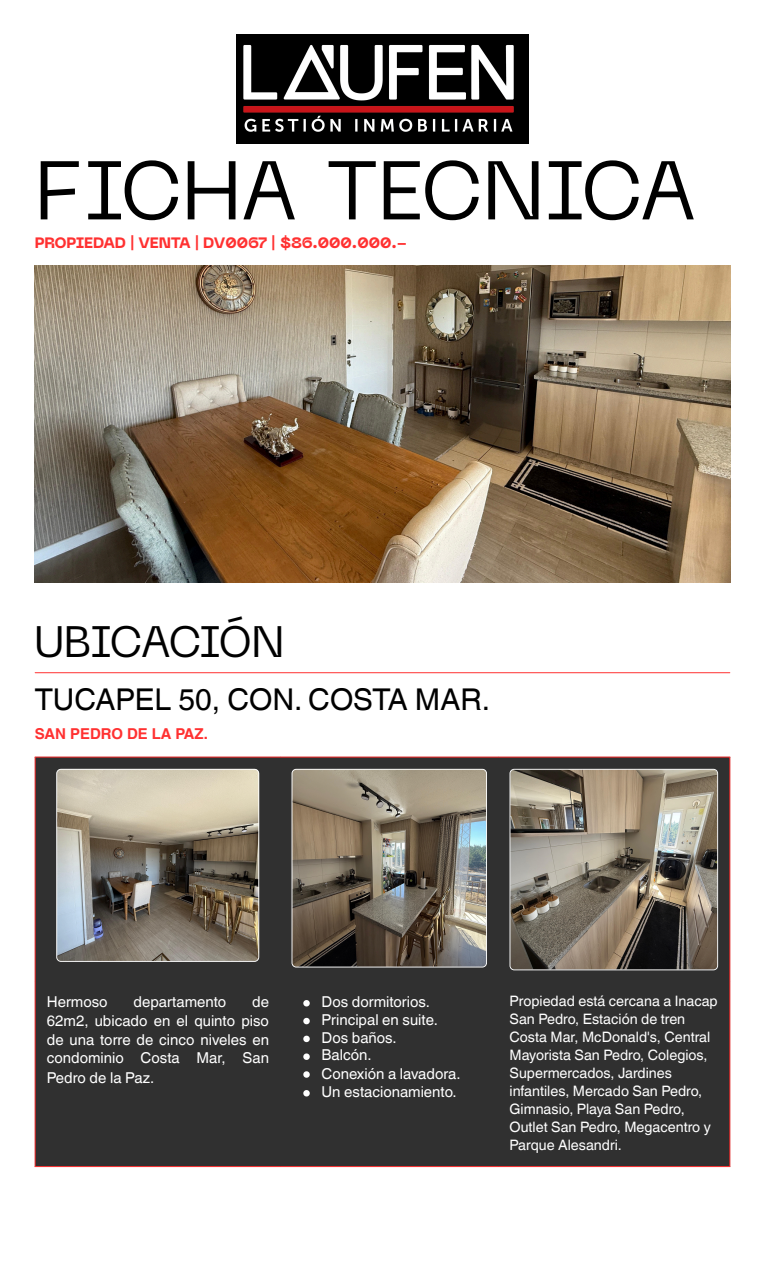
<style>
.page{position:relative;width:765px;height:1262px;background:#fff}
.page>*{position:absolute;margin:0;border:0;box-sizing:border-box;transform-origin:0 0}
.t1{font:82.5px "PP Neue Machina";letter-spacing:-.02em;color:#000}
.t2{font:43.75px "PP Neue Machina";letter-spacing:-.055em;color:#000}
.t3{font:30px "Helvetica World";color:#000}
.t4{font:15px/19px "Helvetica World";color:#fff;text-align:justify}
.t5{font:800 15px "PP Neue Machina";letter-spacing:-.015em;color:#ff3131}
.t6{font:700 15px "Helvetica World";color:#ff3131}
.t7{font:14.38px/17.9px "Helvetica World";color:#fff}
</style>
<div class="page">
<img style="left:236px;top:35px;width:293px;height:108px">
<img style="left:35px;top:265px;width:695px;height:317px">
<hr style="left:35px;top:672px;width:695px;height:1px;background:#ff3131">
<div style="left:36px;top:758px;width:693px;height:408px;background:#303030"></div>
<img style="left:56px;top:769px;width:203px;height:193px">
<img style="left:292px;top:769px;width:195px;height:198px">
<svg style="left:510px;top:769px;width:208px;height:201px;background:#867c6e"></svg>
<svg style="left:303px;top:1000px;width:7px;height:6px"></svg>
<svg style="left:303px;top:1018px;width:7px;height:6px"></svg>
<svg style="left:303px;top:1036px;width:7px;height:6px"></svg>
<svg style="left:303px;top:1053px;width:7px;height:7px"></svg>
<svg style="left:303px;top:1071px;width:7px;height:7px"></svg>
<svg style="left:303px;top:1090px;width:7px;height:6px"></svg>
<hr style="left:35px;top:758px;width:1px;height:408px;background:#ff3131">
<hr style="left:729px;top:758px;width:1px;height:408px;background:#ff3131">
<hr style="left:35px;top:757px;width:695px;height:1px;background:#ff3131">
<hr style="left:35px;top:1166px;width:695px;height:1px;background:#ff3131">
<h1 class="t1" style="left:35px;top:159px;width:663px">FICHA TECNICA</h1>
<h1 class="t5" style="left:35px;top:236px;width:374px">PROPIEDAD | VENTA | DV0067 | $86.000.000.-</h1>
<h2 class="t2" style="left:35px;top:625px;width:251px">UBICACIÓN</h2>
<p class="t3" style="left:35px;top:681px;width:457px">TUCAPEL 50, CON. COSTA MAR.</p>
<p class="t6" style="left:35px;top:721px;width:175px">SAN PEDRO DE LA PAZ.</p>
<p class="t4" style="left:47px;top:992px;width:224px;text-indent:205px">de 62m2, ubicado en el quinto piso de una torre de cinco niveles en condominio Costa Mar, San Pedro de la Paz.</p>
<p class="t4" style="left:322px;top:992px;width:110px">Dos dormitorios.</p>
<p class="t4" style="left:47px;top:992px;width:62px">Hermoso</p>
<p class="t4" style="left:134px;top:992px;width:94px">departamento</p>
<p class="t4" style="left:322px;top:1010px;width:118px">Principal en suite.</p>
<p class="t4" style="left:322px;top:1028px;width:77px">Dos baños.</p>
<p class="t4" style="left:322px;top:1046px;width:52px">Balcón.</p>
<p class="t4" style="left:322px;top:1064px;width:141px">Conexión a lavadora.</p>
<p class="t4" style="left:322px;top:1082px;width:137px">Un estacionamiento.</p>
<p class="t7" style="left:510px;top:992px;width:210px">Propiedad está cercana a Inacap<br>San Pedro, Estación de tren<br>Costa Mar, McDonald's, Central<br>Mayorista San Pedro, Colegios,<br>Supermercados, Jardines infantiles, Mercado San Pedro,<br>Gimnasio, Playa San Pedro,<br>Outlet San Pedro, Megacentro y<br>Parque Alesandri.</p>
</div>
